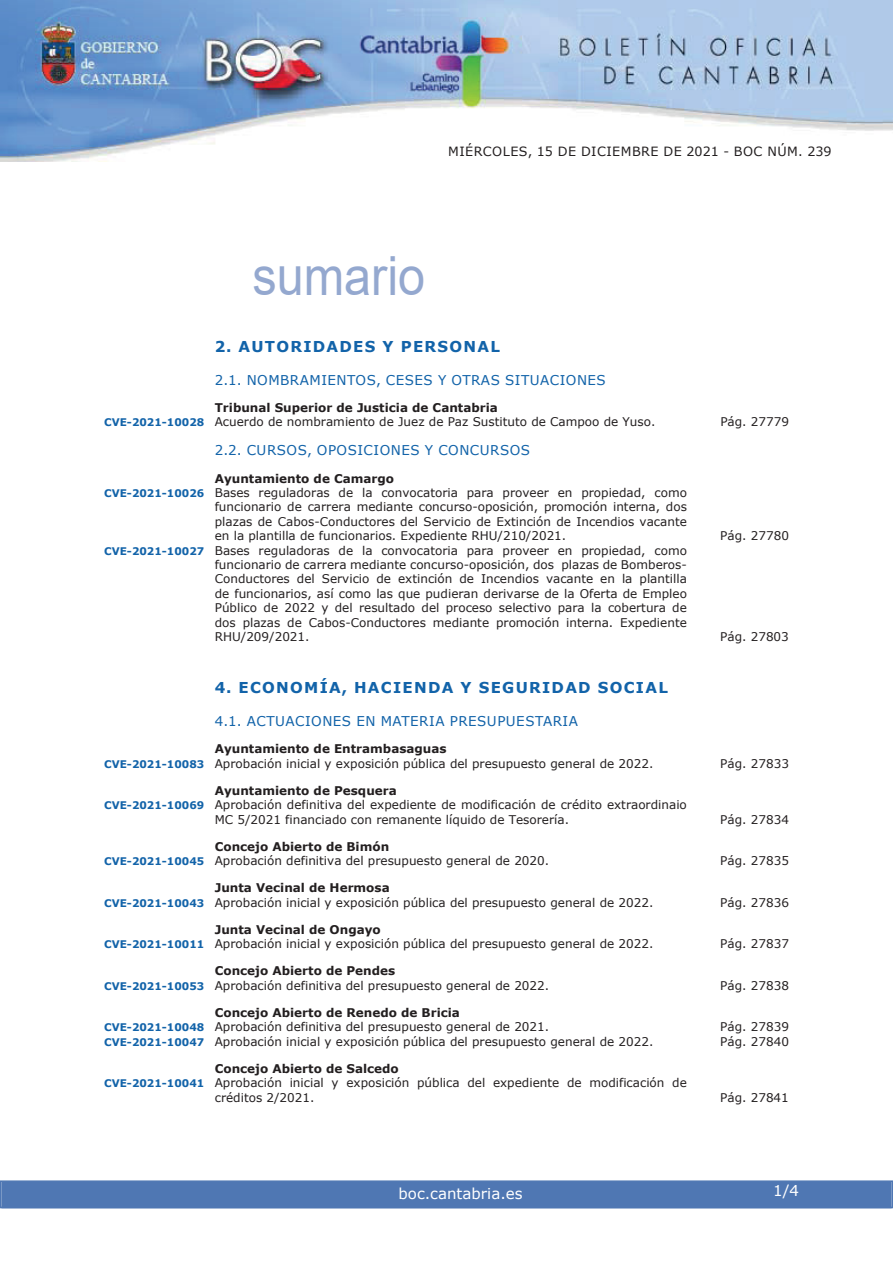
<style>
.page{position:relative;width:893px;height:1263px;background:#fff}
.page>*{position:absolute;margin:0;border:0;box-sizing:border-box;transform-origin:0 0}
.t1{font:54px "Arial";color:#94a8cf;scale:.9 1}
.t2{font:700 15px "Verdana";letter-spacing:.085em;color:#1263a9}
.t3{font:15px "Verdana";color:#fff}
.t4{font:13.5px "Verdana";letter-spacing:.035em;color:#1263a9}
.t5{font:12.75px "Verdana";letter-spacing:.035em;color:#231f20}
.t6{font:12px/14.4px "Verdana";color:#231f20}
.t7{font:700 12px "Verdana";color:#231f20}
.s1{font-weight:700}
.s2{font-weight:700;font-size:10.5px;color:#1263a9}
</style>
<div class="page">
<img style="left:0;top:0;width:893px;height:161px">
<div style="left:2px;top:1181px;width:889px;height:27px;background:#4f77b3"></div>
<div style="left:0;top:1180px;width:893px;height:28px;border:2px solid #4f77b3"></div>
<p class="t5" style="left:448px;top:143px;width:385px">MIÉRCOLES, 15 DE DICIEMBRE DE 2021 - BOC NÚM. 239</p>
<h1 class="t1" style="left:252px;top:246px;width:194px">sumario</h1>
<p class="t2" style="left:215px;top:337px;width:287px">2. AUTORIDADES Y PERSONAL</p>
<p class="t4" style="left:215px;top:371px;width:392px">2.1. NOMBRAMIENTOS, CESES Y OTRAS SITUACIONES</p>
<p class="t6" style="left:104px;top:400px;width:553px;text-indent:111px"><span class="s1">Tribunal Superior de Justicia de Cantabria<br></span><span class="s2">CVE-2021-10028</span> Acuerdo de nombramiento de Juez de Paz Sustituto de Campoo de Yuso.</p>
<p class="t6" style="left:720px;top:414px;width:70px">Pág. 27779</p>
<p class="t4" style="left:215px;top:442px;width:317px">2.2. CURSOS, OPOSICIONES Y CONCURSOS</p>
<p class="t7" style="left:215px;top:470px;width:181px">Ayuntamiento de Camargo</p>
<p class="t6" style="left:104px;top:485px;width:584px"><span class="s2">CVE-2021-10026</span> Bases reguladoras de la convocatoria para proveer en propiedad, como</p>
<p class="t6" style="left:215px;top:499px;width:474px">funcionario de carrera mediante concurso-oposición, promoción interna, dos</p>
<p class="t6" style="left:215px;top:514px;width:474px">plazas de Cabos-Conductores del Servicio de Extinción de Incendios vacante</p>
<p class="t6" style="left:215px;top:528px;width:353px">en la plantilla de funcionarios. Expediente RHU/210/2021.</p>
<p class="t6" style="left:720px;top:528px;width:70px">Pág. 27780</p>
<p class="t6" style="left:215px;top:543px;width:474px;text-align:justify;text-indent:-111px"><span class="s2">CVE-2021-10027</span> Bases reguladoras de la convocatoria para proveer en propiedad, como funcionario de carrera mediante concurso-oposición, dos plazas de Bomberos-Conductores del Servicio de extinción de Incendios vacante en la plantilla de funcionarios, así como las que pudieran derivarse de la Oferta de Empleo Público de 2022 y del resultado del proceso selectivo para la cobertura de dos plazas de Cabos-Conductores mediante promoción interna. Expediente RHU/209/2021.</p>
<p class="t6" style="left:720px;top:629px;width:70px">Pág. 27803</p>
<p class="t2" style="left:215px;top:678px;width:455px">4. ECONOMÍA, HACIENDA Y SEGURIDAD SOCIAL</p>
<p class="t4" style="left:215px;top:713px;width:365px">4.1. ACTUACIONES EN MATERIA PRESUPUESTARIA</p>
<p class="t6" style="left:104px;top:741px;width:551px;text-indent:111px"><span class="s1">Ayuntamiento de Entrambasaguas<br></span><span class="s2">CVE-2021-10083</span> Aprobación inicial y exposición pública del presupuesto general de 2022.</p>
<p class="t6" style="left:720px;top:756px;width:70px">Pág. 27833</p>
<p class="t7" style="left:215px;top:783px;width:184px">Ayuntamiento de Pesquera</p>
<p class="t6" style="left:104px;top:797px;width:584px"><span class="s2">CVE-2021-10069</span> Aprobación definitiva del expediente de modificación de crédito extraordinaio</p>
<p class="t6" style="left:215px;top:812px;width:356px">MC 5/2021 financiado con remanente líquido de Tesorería.</p>
<p class="t6" style="left:720px;top:812px;width:70px">Pág. 27834</p>
<p class="t6" style="left:104px;top:839px;width:446px;text-indent:111px"><span class="s1">Concejo Abierto de Bimón<br></span><span class="s2">CVE-2021-10045</span> Aprobación definitiva del presupuesto general de 2020.</p>
<p class="t6" style="left:720px;top:853px;width:70px">Pág. 27835</p>
<p class="t6" style="left:104px;top:880px;width:551px;text-indent:111px"><span class="s1">Junta Vecinal de Hermosa<br></span><span class="s2">CVE-2021-10043</span> Aprobación inicial y exposición pública del presupuesto general de 2022.</p>
<p class="t6" style="left:104px;top:922px;width:551px;text-indent:111px"><span class="s1">Junta Vecinal de Ongayo<br></span><span class="s2">CVE-2021-10011</span> Aprobación inicial y exposición pública del presupuesto general de 2022.</p>
<p class="t6" style="left:104px;top:963px;width:446px;text-indent:111px"><span class="s1">Concejo Abierto de Pendes<br></span><span class="s2">CVE-2021-10053</span> Aprobación definitiva del presupuesto general de 2022.</p>
<p class="t6" style="left:104px;top:1005px;width:446px;text-indent:111px"><span class="s1">Concejo Abierto de Renedo de Bricia<br></span><span class="s2">CVE-2021-10048</span> Aprobación definitiva del presupuesto general de 2021.</p>
<p class="t6" style="left:720px;top:895px;width:70px">Pág. 27836</p>
<p class="t6" style="left:720px;top:936px;width:70px">Pág. 27837</p>
<p class="t6" style="left:720px;top:978px;width:70px">Pág. 27838</p>
<p class="t6" style="left:720px;top:1019px;width:70px">Pág. 27839</p>
<p class="t6" style="left:104px;top:1034px;width:551px"><span class="s2">CVE-2021-10047</span> Aprobación inicial y exposición pública del presupuesto general de 2022.</p>
<p class="t6" style="left:720px;top:1034px;width:70px">Pág. 27840</p>
<p class="t7" style="left:215px;top:1061px;width:185px">Concejo Abierto de Salcedo</p>
<p class="t6" style="left:104px;top:1075px;width:584px"><span class="s2">CVE-2021-10041</span> Aprobación inicial y exposición pública del expediente de modificación de</p>
<p class="t6" style="left:215px;top:1090px;width:101px">créditos 2/2021.</p>
<p class="t6" style="left:720px;top:1090px;width:70px">Pág. 27841</p>
<p class="t3" style="left:398px;top:1184px;width:126px">boc.cantabria.es</p>
<p class="t3" style="left:773px;top:1181px;width:27px">1/4</p>
</div>
